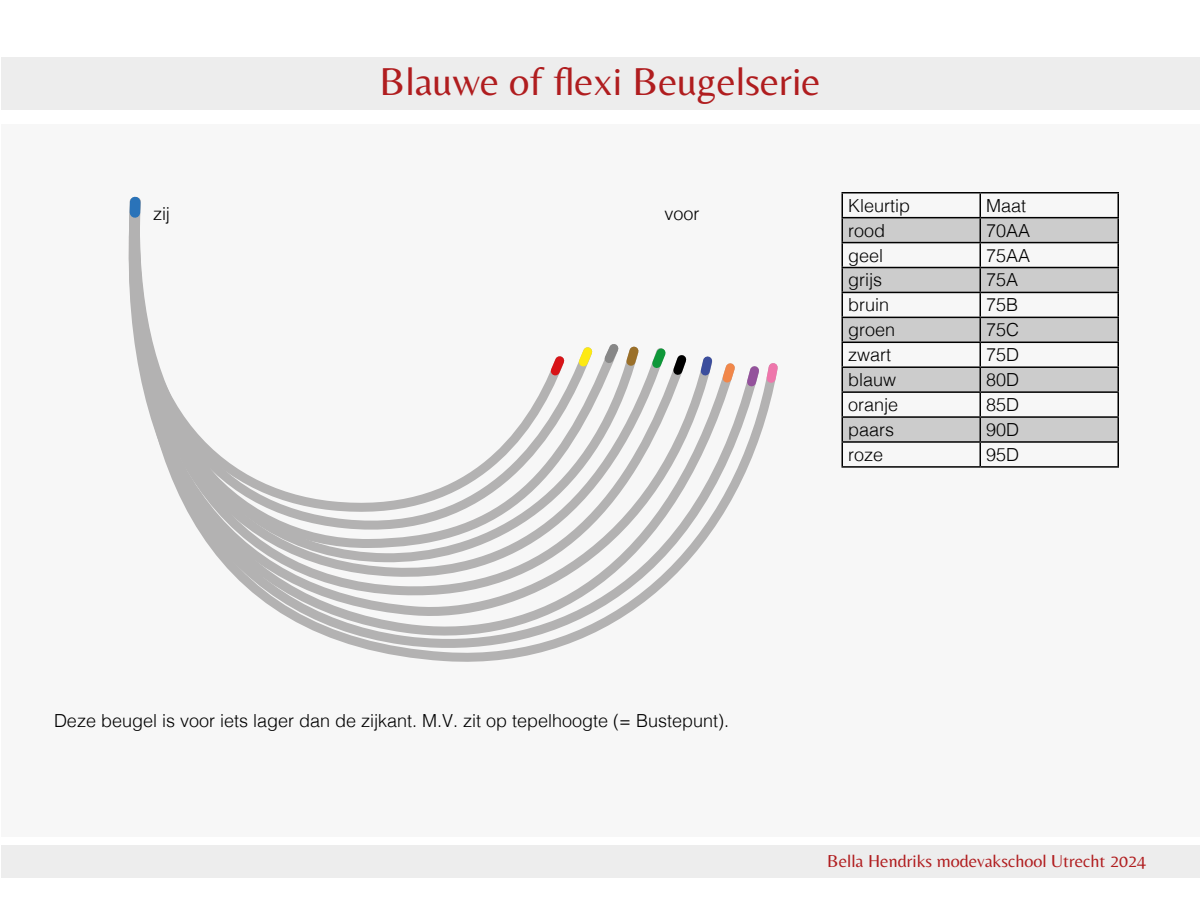
<style>
.page{position:relative;width:1200px;height:900px;background:#fff}
.page>*{position:absolute;margin:0;border:0;box-sizing:border-box;transform-origin:0 0}
.t1{font:40.5px "Belleza";color:#b01d1f}
.t2{font:300 18px "Helvetica";color:#000}
.t3{font:18px "Belleza";color:#b01d1f}
</style>
<div class="page">
<div style="left:1px;top:124px;width:1199px;height:713px;background:#f7f7f7"></div>
<div style="left:1px;top:57px;width:1199px;height:52px;background:#ededed"></div>
<div style="left:1px;top:845px;width:1199px;height:33px;background:#ededed"></div>
<svg style="left:128px;top:196px;width:637px;height:466px"></svg>
<svg style="left:543px;top:337px;width:235px;height:56px"></svg>
<div style="left:130px;top:202px;width:10px;height:10px;background:#2a73b9"></div>
<svg style="left:843px;top:218px;width:275px;height:223px;fill:#ccc"></svg>
<hr style="left:842px;top:192px;width:138px;height:2px;background:#000">
<hr style="left:980px;top:192px;width:139px;height:2px;background:#000">
<hr style="left:842px;top:217px;width:138px;height:1px;background:#000">
<hr style="left:980px;top:217px;width:139px;height:1px;background:#000">
<hr style="left:842px;top:242px;width:138px;height:1px;background:#000">
<hr style="left:980px;top:242px;width:139px;height:1px;background:#000">
<hr style="left:842px;top:267px;width:138px;height:1px;background:#000">
<hr style="left:980px;top:267px;width:139px;height:1px;background:#000">
<hr style="left:842px;top:292px;width:138px;height:1px;background:#000">
<hr style="left:980px;top:292px;width:139px;height:1px;background:#000">
<hr style="left:842px;top:317px;width:138px;height:1px;background:#000">
<hr style="left:980px;top:317px;width:139px;height:1px;background:#000">
<hr style="left:842px;top:342px;width:138px;height:1px;background:#000">
<hr style="left:980px;top:342px;width:139px;height:1px;background:#000">
<hr style="left:842px;top:366px;width:138px;height:2px;background:#000">
<hr style="left:980px;top:366px;width:139px;height:2px;background:#000">
<hr style="left:842px;top:391px;width:138px;height:2px;background:#000">
<hr style="left:980px;top:391px;width:139px;height:2px;background:#000">
<hr style="left:842px;top:416px;width:138px;height:2px;background:#000">
<hr style="left:980px;top:416px;width:139px;height:2px;background:#000">
<hr style="left:842px;top:441px;width:138px;height:2px;background:#000">
<svg style="left:842px;top:193px;width:1px;height:273px"></svg>
<hr style="left:980px;top:441px;width:139px;height:2px;background:#000">
<svg style="left:980px;top:193px;width:1px;height:273px"></svg>
<svg style="left:1118px;top:193px;width:1px;height:273px"></svg>
<hr style="left:842px;top:466px;width:138px;height:2px;background:#000">
<hr style="left:980px;top:466px;width:139px;height:2px;background:#000">
<h1 class="t1" style="left:379px;top:57px;width:443px">Blauwe of flexi Beugelserie</h1>
<p class="t2" style="left:153px;top:198px;width:18px">zij</p>
<p class="t2" style="left:665px;top:198px;width:37px">voor</p>
<p class="t2" style="left:848px;top:190px;width:64px">Kleurtip</p>
<p class="t2" style="left:986px;top:190px;width:42px">Maat</p>
<p class="t2" style="left:848px;top:215px;width:39px">rood</p>
<p class="t2" style="left:986px;top:215px;width:46px">70AA</p>
<p class="t2" style="left:848px;top:240px;width:37px">geel</p>
<p class="t2" style="left:986px;top:240px;width:46px">75AA</p>
<p class="t2" style="left:848px;top:265px;width:35px">grijs</p>
<p class="t2" style="left:986px;top:265px;width:34px">75A</p>
<p class="t2" style="left:848px;top:290px;width:43px">bruin</p>
<p class="t2" style="left:986px;top:290px;width:34px">75B</p>
<p class="t2" style="left:848px;top:315px;width:49px">groen</p>
<p class="t2" style="left:986px;top:315px;width:35px">75C</p>
<p class="t2" style="left:848px;top:340px;width:45px">zwart</p>
<p class="t2" style="left:986px;top:340px;width:35px">75D</p>
<p class="t2" style="left:848px;top:364px;width:50px">blauw</p>
<p class="t2" style="left:986px;top:364px;width:35px">80D</p>
<p class="t2" style="left:848px;top:389px;width:52px">oranje</p>
<p class="t2" style="left:986px;top:389px;width:35px">85D</p>
<p class="t2" style="left:848px;top:414px;width:48px">paars</p>
<p class="t2" style="left:986px;top:414px;width:35px">90D</p>
<p class="t2" style="left:848px;top:439px;width:37px">roze</p>
<p class="t2" style="left:986px;top:439px;width:35px">95D</p>
<p class="t2" style="left:54px;top:705px;width:677px">Deze beugel is voor iets lager dan de zijkant. M.V. zit op tepelhoogte (= Bustepunt).</p>
<p class="t3" style="left:827px;top:850px;width:320px">Bella Hendriks modevakschool Utrecht 2024</p>
</div>
